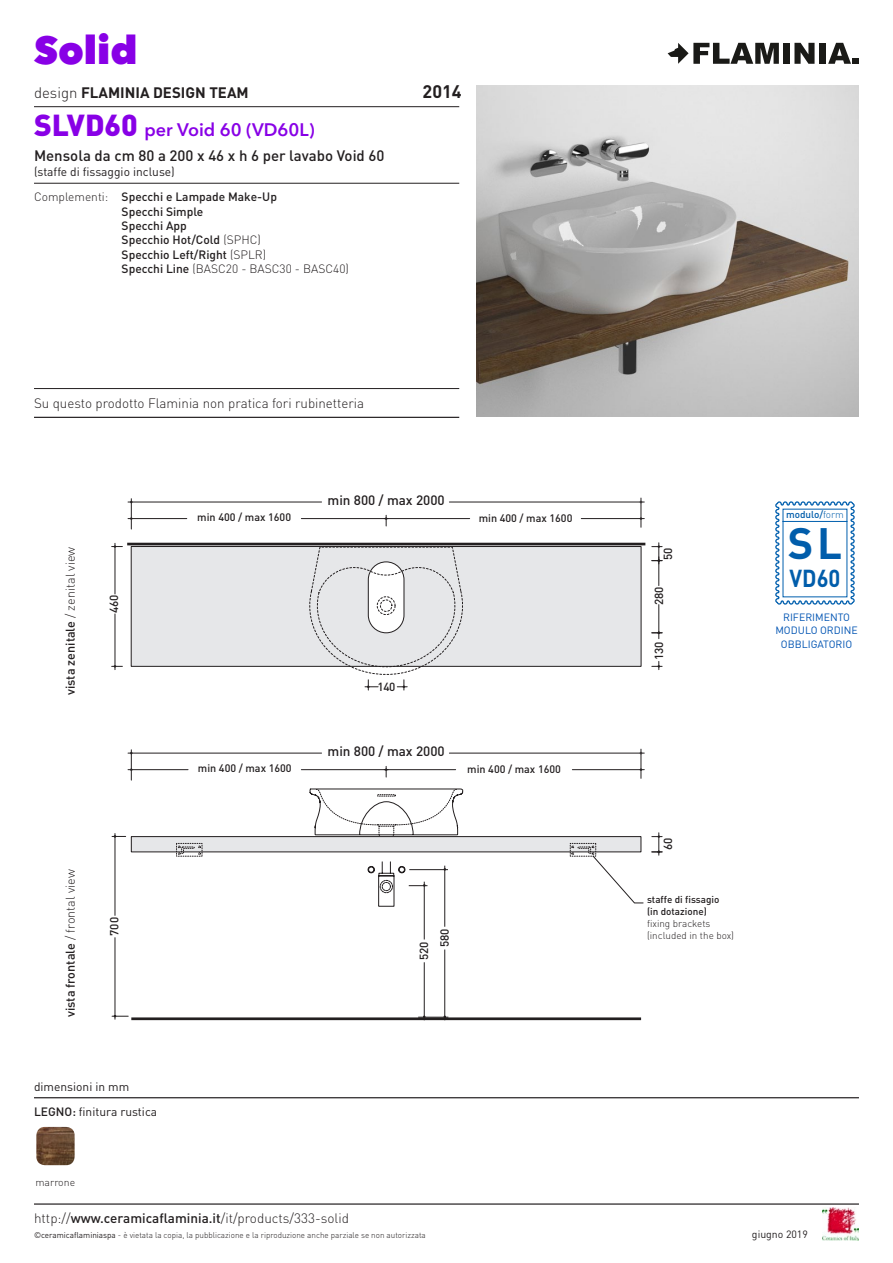
<style>
.page{position:relative;width:893px;height:1263px;background:#fff}
.page>*{position:absolute;margin:0;border:0;box-sizing:border-box;transform-origin:0 0}
.t1{font:700 43.35px "DIN";color:#015dab}
.t2{font:800 39px "Avenir Next LT Pro";color:#8800e6}
.t3{font:700 24.3px "DIN";color:#015dab;scale:.9 1}
.t4{font:600 18px "Avenir Next LT Pro";color:#8800e6}
.t5{font:700 18px "DIN";color:#231f20}
.t6{font:500 15px "DIN";color:#231f20}
.t7{font:700 15px "DIN";color:#231f20}
.t8{font:300 13.5px "DIN";color:#231f20}
.t9{font:500 13.5px "DIN";color:#231f20}
.t10{font:500 12.6px "DIN";color:#231f20}
.t11{font:500 12px/14.4px "DIN";color:#231f20}
.t12{font:12px "DIN";color:#231f20}
.t13{font:300 12px "DIN";color:#231f20}
.t14{font:500 11.7px "DIN";letter-spacing:-.03em;color:#231f20}
.t15{font:500 10.8px "DIN";color:#231f20}
.t16{font:10.5px/13.5px "DIN";color:#0054b3;text-align:center}
.t17{font:10.5px "DIN";color:#231f20}
.t18{font:300 10.5px "DIN";color:#231f20}
.t19{font:300 9.9px/11.9px "DIN";color:#231f20}
.t20{font:500 9.9px/11.9px "DIN";color:#231f20}
.t21{font:500 9.9px "DIN";color:#015dab}
.t22{font:300 8.25px "DIN";color:#231f20}
.s1{font-weight:300}
.s2{font-family:"DIN";font-weight:900;font-size:30px}
.s3{font-weight:500}
.s4{font-weight:400}
</style>
<div class="page">
<hr style="left:34px;top:1203px;width:825px;height:2px;background:#231f20">
<img style="left:822px;top:1208px;width:37px;height:32px">
<svg style="left:668px;top:43px;width:111px;height:21px"></svg>
<div style="left:783px;top:43px;width:7px;height:21px;background:#1a1a17"></div>
<svg style="left:794px;top:43px;width:20px;height:21px"></svg>
<div style="left:819px;top:43px;width:7px;height:21px;background:#1a1a17"></div>
<svg style="left:828px;top:43px;width:31px;height:21px"></svg>
<hr style="left:34px;top:417px;width:425px;height:1px;background:#231f20">
<hr style="left:34px;top:106px;width:425px;height:1px;background:#231f20">
<hr style="left:34px;top:183px;width:425px;height:1px;background:#231f20">
<img style="left:476px;top:85px;width:383px;height:332px">
<svg style="left:775px;top:501px;width:80px;height:104px"></svg>
<div style="left:131px;top:546px;width:510px;height:121px;background:#e6e7e9;border:1px solid #231f20"></div>
<div style="left:131px;top:836px;width:510px;height:16px;background:#e6e7e9"></div>
<div style="left:131px;top:836px;width:510px;height:16px;border:1px solid #231f20"></div>
<hr style="left:127px;top:543px;width:518px;height:2px;background:#231f20">
<hr style="left:131px;top:1017px;width:510px;height:3px;background:#231f20">
<hr style="left:115px;top:543px;width:1px;height:51px;background:#231f20">
<hr style="left:115px;top:614px;width:1px;height:56px;background:#231f20">
<svg style="left:112px;top:544px;width:10px;height:125px"></svg>
<hr style="left:128px;top:518px;width:59px;height:1px;background:#231f20">
<hr style="left:131px;top:499px;width:1px;height:30px;background:#231f20">
<hr style="left:128px;top:502px;width:194px;height:1px;background:#231f20">
<hr style="left:449px;top:502px;width:195px;height:1px;background:#231f20">
<hr style="left:581px;top:518px;width:63px;height:1px;background:#231f20">
<svg style="left:129px;top:498px;width:514px;height:29px"></svg>
<hr style="left:128px;top:769px;width:60px;height:1px;background:#231f20">
<hr style="left:131px;top:750px;width:1px;height:30px;background:#231f20">
<hr style="left:128px;top:753px;width:194px;height:1px;background:#231f20">
<hr style="left:449px;top:753px;width:195px;height:1px;background:#231f20">
<hr style="left:572px;top:769px;width:72px;height:1px;background:#231f20">
<svg style="left:129px;top:749px;width:514px;height:29px"></svg>
<svg style="left:652px;top:543px;width:10px;height:43px"></svg>
<hr style="left:659px;top:605px;width:1px;height:34px;background:#231f20">
<svg style="left:652px;top:630px;width:10px;height:40px"></svg>
<hr style="left:444px;top:866px;width:1px;height:61px;background:#231f20">
<hr style="left:444px;top:949px;width:1px;height:71px;background:#231f20">
<hr style="left:409px;top:869px;width:39px;height:1px;background:#231f20">
<hr style="left:424px;top:882px;width:1px;height:57px;background:#231f20">
<hr style="left:424px;top:962px;width:1px;height:58px;background:#231f20">
<hr style="left:115px;top:938px;width:1px;height:81px;background:#231f20">
<hr style="left:115px;top:833px;width:1px;height:82px;background:#231f20">
<svg style="left:112px;top:835px;width:14px;height:3px"></svg>
<svg style="left:112px;top:1015px;width:16px;height:2px"></svg>
<svg style="left:652px;top:833px;width:10px;height:22px"></svg>
<svg style="left:368px;top:861px;width:59px;height:46px"></svg>
<div style="left:380px;top:880px;width:13px;height:13px;border:1px dashed #231f20;border-radius:50%"></div>
<svg style="left:570px;top:843px;width:74px;height:60px"></svg>
<svg style="left:176px;top:843px;width:27px;height:14px"></svg>
<svg style="left:303px;top:546px;width:161px;height:144px"></svg>
<svg style="left:309px;top:788px;width:155px;height:48px"></svg>
<hr style="left:34px;top:388px;width:425px;height:1px;background:#231f20">
<hr style="left:34px;top:1097px;width:825px;height:1px;background:#231f20">
<img style="left:36px;top:1127px;width:39px;height:38px">
<h2 class="t2" style="left:34px;top:26px;width:105px">Solid</h2>
<p class="t7" style="left:34px;top:82px;width:216px"><span class="s1">design</span> FLAMINIA DESIGN TEAM</p>
<h3 class="t4" style="left:34px;top:118px;width:282px"><span class="s2">SLVD60</span> per Void 60 (VD60L)</h3>
<p class="t6" style="left:34px;top:146px;width:352px">Mensola da cm 80 a 200 x 46 x h 6 per lavabo Void 60</p>
<p class="t12" style="left:34px;top:164px;width:142px">(staffe di fissaggio incluse)</p>
<p class="t13" style="left:34px;top:189px;width:76px">Complementi:</p>
<p class="t11" style="left:122px;top:189px;width:229px">Specchi e Lampade Make-Up<br>Specchi Simple<br>Specchi App<br>Specchio Hot/Cold <span class="s1">(SPHC)<br></span>Specchio Left/Right <span class="s1">(SPLR)<br></span>Specchi Line <span class="s1">(BASC20 - BASC30 - BASC40)</span></p>
<h3 class="t5" style="left:423px;top:79px;width:41px">2014</h3>
<p class="t8" style="left:34px;top:394px;width:332px">Su questo prodotto Flaminia non pratica fori rubinetteria</p>
<p class="t10" style="left:62px;top:695px;width:150px;rotate:-90deg">vista zenitale <span class="s1">/ zenital view</span></p>
<p class="t14" style="left:107px;top:613px;width:19px;rotate:-90deg">460</p>
<p class="t15" style="left:197px;top:510px;width:95px">min 400 / max 1600</p>
<p class="t9" style="left:328px;top:492px;width:119px">min 800 / max 2000</p>
<p class="t15" style="left:479px;top:511px;width:95px">min 400 / max 1600</p>
<p class="t15" style="left:198px;top:762px;width:95px">min 400 / max 1600</p>
<p class="t14" style="left:377px;top:679px;width:19px">140</p>
<p class="t9" style="left:328px;top:743px;width:119px">min 800 / max 2000</p>
<p class="t15" style="left:467px;top:762px;width:95px">min 400 / max 1600</p>
<p class="t10" style="left:62px;top:1017px;width:149px;rotate:-90deg">vista frontale <span class="s1">/ frontal view</span></p>
<p class="t14" style="left:107px;top:936px;width:20px;rotate:-90deg">700</p>
<p class="t12" style="left:34px;top:1079px;width:97px">dimensioni in mm</p>
<p class="t12" style="left:34px;top:1104px;width:125px"><span class="s3">LEGNO:</span> finitura rustica</p>
<p class="t14" style="left:417px;top:960px;width:20px;rotate:-90deg">520</p>
<p class="t14" style="left:437px;top:947px;width:20px;rotate:-90deg">580</p>
<p class="t18" style="left:35px;top:1176px;width:41px">marrone</p>
<p class="t8" style="left:34px;top:1210px;width:316px">http://<span class="s3">www.ceramicaflaminia.it</span>/it/products/333-solid</p>
<p class="t22" style="left:34px;top:1230px;width:393px"><span class="s4">©ceramicaflaminiaspa</span> - è vietata la copia, la pubblicazione e la riproduzione anche parziale se non autorizzata</p>
<p class="t14" style="left:661px;top:560px;width:14px;rotate:-90deg">50</p>
<p class="t14" style="left:651px;top:605px;width:19px;rotate:-90deg">280</p>
<p class="t14" style="left:651px;top:660px;width:19px;rotate:-90deg">130</p>
<p class="t21" style="left:786px;top:508px;width:59px">modulo/<span class="s1">form</span></p>
<h1 class="t1" style="left:788px;top:515px;width:56px">SL</h1>
<h3 class="t3" style="left:789px;top:562px;width:58px">VD60</h3>
<p class="t16" style="left:775px;top:610px;width:84px">RIFERIMENTO<br>MODULO ORDINE<br>OBBLIGATORIO</p>
<p class="t14" style="left:661px;top:850px;width:14px;rotate:-90deg">60</p>
<p class="t20" style="left:647px;top:893px;width:74px">staffe di fissagio (in dotazione)</p>
<p class="t19" style="left:647px;top:917px;width:89px">fixing brackets (included in the box)</p>
<p class="t17" style="left:752px;top:1228px;width:57px">giugno 2019</p>
</div>
